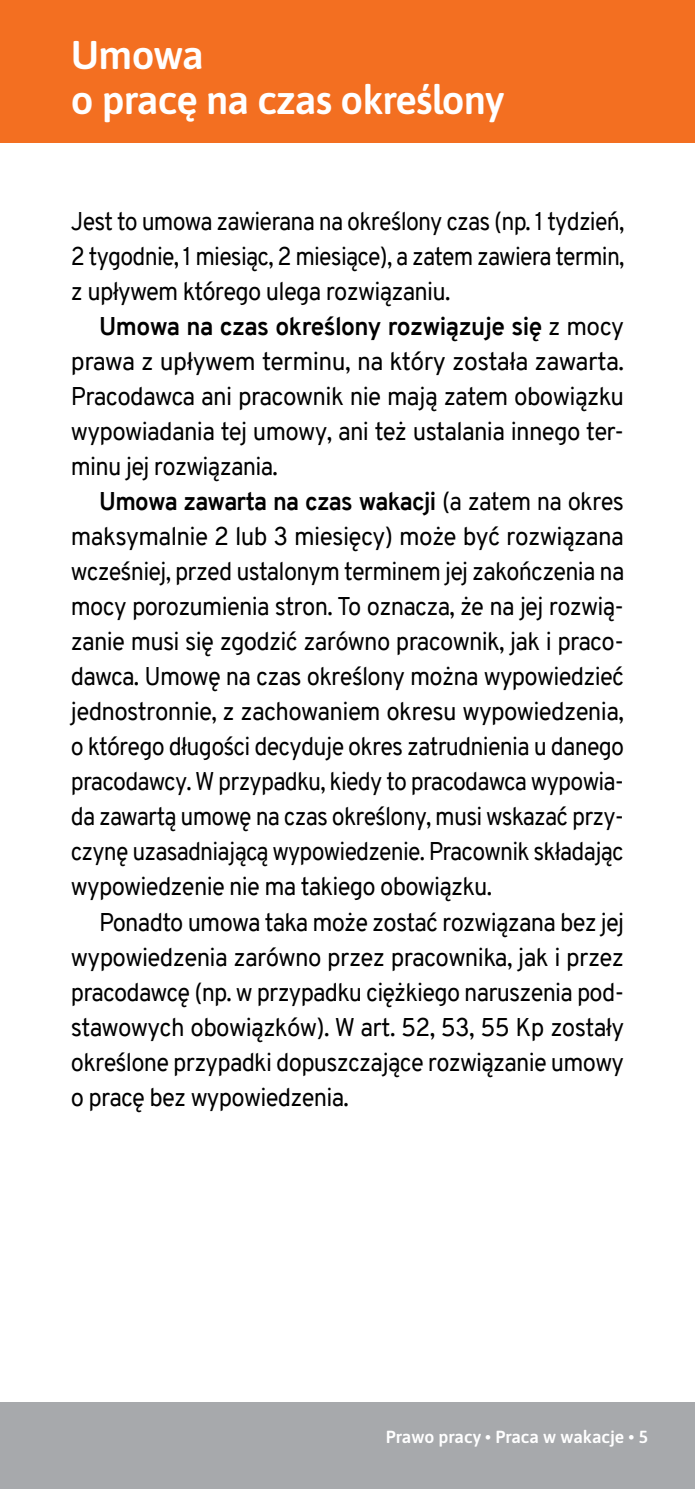
<style>
.page{position:relative;width:695px;height:1489px;background:#fff}
.page>*{position:absolute;margin:0;border:0;box-sizing:border-box;transform-origin:0 0}
.t1{font:600 40px/45px "Asap";letter-spacing:-.02em;color:#fff}
.t2{font:25px/35px "Overpass";letter-spacing:-.03em;color:#000;text-align:justify;scale:.95 1}
.t3{font:25px/35px "Overpass";letter-spacing:-.03em;color:#000;text-align:justify}
.t4{font:25px/35px "Overpass";letter-spacing:-.03em;color:#000;text-align:justify;scale:.93 1}
.t5{font:600 17.5px "Asap";color:#fff}
.s1{font-weight:700}
</style>
<div class="page">
<div style="left:0;top:0;width:694px;height:142px;background:#f36f21"></div>
<div style="left:0;top:1402px;width:694px;height:86px;background:#a7a9ac"></div>
<h1 class="t1" style="left:71px;top:30px;width:435px">Umowa<br>o pracę na czas określony</h1>
<p class="t4" style="left:71px;top:204px;width:596px">Jest to umowa zawierana na określony czas (np. 1 tydzień, 2 tygodnie, 1 miesiąc, 2 miesiące), a zatem zawiera termin, z upływem którego ulega rozwiązaniu.</p>
<p class="t3" style="left:71px;top:309px;width:554px;text-indent:28px"><span class="s1">Umowa na czas określony rozwiązuje się</span> z mocy prawa z upływem terminu, na który została zawarta.<br>Pracodawca ani pracownik nie mają zatem obowiązku wypowiadania tej umowy, ani też ustalania innego ter&shy;minu jej rozwiązania.</p>
<p class="t2" style="left:71px;top:484px;width:584px;text-indent:28px"><span class="s1">Umowa zawarta na czas wakacji</span> (a zatem na okres maksymalnie 2 lub 3 miesięcy) może być rozwiązana wcześniej, przed ustalonym terminem jej zakończenia na mocy porozumienia stron. To oznacza, że na jej rozwią&shy;zanie musi się zgodzić zarówno pracownik, jak i praco&shy;dawca. Umowę na czas określony można wypowiedzieć jednostronnie, z zachowaniem okresu wypowiedzenia, o którego długości decyduje okres zatrudnienia u danego pracodawcy. W przypadku, kiedy to pracodawca wypowia&shy;da zawartą umowę na czas określony, musi wskazać przy&shy;czynę uzasadniającą wypowiedzenie. Pracownik składając wypowiedzenie nie ma takiego obowiązku.</p>
<p class="t2" style="left:71px;top:904px;width:584px;text-indent:28px">Ponadto umowa taka może zostać rozwiązana bez jej wypowiedzenia zarówno przez pracownika, jak i przez pracodawcę (np. w przypadku ciężkiego naruszenia pod&shy;stawowych obowiązków). W art. 52, 53, 55 Kp zostały określone przypadki dopuszczające rozwiązanie umowy o pracę bez wypowiedzenia.</p>
<p class="t5" style="left:386px;top:1424px;width:263px">Prawo pracy • Praca w wakacje • 5</p>
</div>
